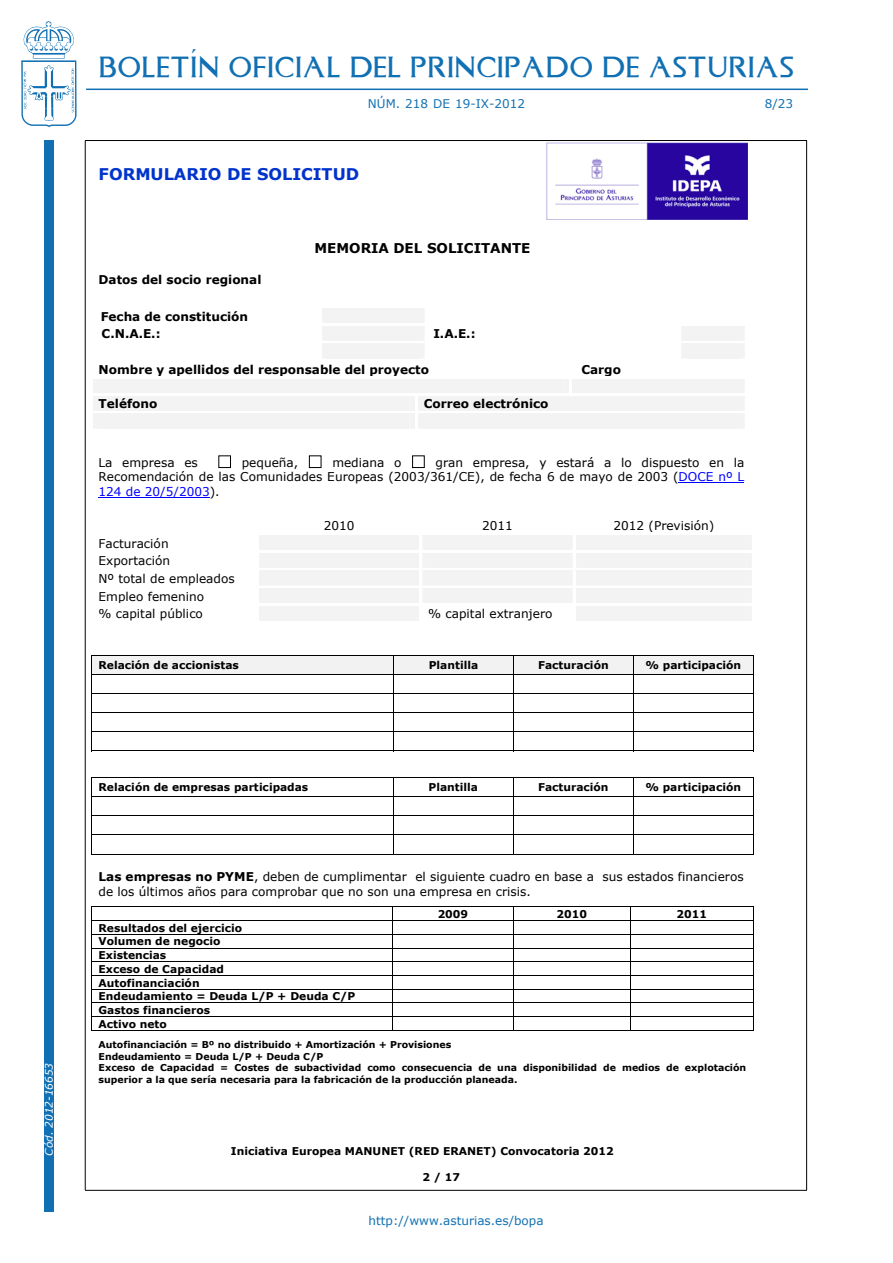
<style>
.page{position:relative;width:893px;height:1263px;background:#fff}
.page>*{position:absolute;margin:0;border:0;box-sizing:border-box;transform-origin:0 0}
.t1{font:24px "Asturica";letter-spacing:.05em;color:#1170b3}
.t2{font:700 16.2px "Verdana";color:#03c}
.t3{font:700 13.5px "Verdana";color:#000}
.t4{font:12.15px/17.7px "Verdana";color:#000}
.t5{font:700 12.15px/17.7px "Verdana";color:#000}
.t6{font:12px "Verdana";color:#1170b3}
.t7{font:700 10.65px/13.8px "Verdana";color:#000}
.t8{font:italic 10.5px "Verdana";color:#fff}
.t9{font:700 9.45px/11.4px "Verdana";color:#000}
.s1{color:#00f}
.s2{font-weight:700}
</style>
<div class="page">
<div style="left:44px;top:140px;width:10px;height:1072px;background:#1170b3"></div>
<svg style="left:21px;top:21px;width:56px;height:106px"></svg>
<hr style="left:86px;top:89px;width:722px;height:1px;background:#1170b3">
<hr style="left:806px;top:141px;width:1px;height:1049px;background:#000">
<hr style="left:85px;top:1190px;width:722px;height:1px;background:#000">
<hr style="left:85px;top:141px;width:1px;height:1049px;background:#000">
<hr style="left:85px;top:140px;width:722px;height:1px;background:#000">
<img style="left:546px;top:143px;width:202px;height:77px">
<svg style="left:92px;top:308px;width:653px;height:121px"></svg>
<div style="left:218px;top:455px;width:13px;height:13px;border:1px solid #000"></div>
<div style="left:309px;top:455px;width:13px;height:13px;border:1px solid #000"></div>
<div style="left:412px;top:455px;width:13px;height:13px;border:1px solid #000"></div>
<hr style="left:678px;top:482px;width:66px;height:1px;background:#00f">
<hr style="left:99px;top:497px;width:111px;height:1px;background:#00f">
<svg style="left:259px;top:535px;width:493px;height:86px"></svg>
<svg style="left:91px;top:655px;width:663px;height:96px"></svg>
<hr style="left:91px;top:777px;width:663px;height:1px;background:#000">
<hr style="left:91px;top:796px;width:663px;height:1px;background:#000">
<hr style="left:91px;top:815px;width:663px;height:1px;background:#000">
<hr style="left:91px;top:834px;width:663px;height:1px;background:#000">
<svg style="left:91px;top:778px;width:1px;height:76px"></svg>
<hr style="left:91px;top:854px;width:302px;height:1px;background:#000">
<svg style="left:393px;top:778px;width:1px;height:76px"></svg>
<hr style="left:394px;top:854px;width:119px;height:1px;background:#000">
<svg style="left:513px;top:778px;width:1px;height:76px"></svg>
<hr style="left:514px;top:854px;width:119px;height:1px;background:#000">
<svg style="left:633px;top:778px;width:1px;height:76px"></svg>
<hr style="left:634px;top:854px;width:119px;height:1px;background:#000">
<svg style="left:753px;top:778px;width:1px;height:77px"></svg>
<hr style="left:91px;top:906px;width:422px;height:1px;background:#000">
<hr style="left:513px;top:906px;width:117px;height:1px;background:#000">
<hr style="left:630px;top:906px;width:124px;height:1px;background:#000">
<hr style="left:91px;top:920px;width:422px;height:1px;background:#000">
<hr style="left:513px;top:920px;width:117px;height:1px;background:#000">
<hr style="left:630px;top:920px;width:124px;height:1px;background:#000">
<hr style="left:91px;top:934px;width:422px;height:1px;background:#000">
<hr style="left:513px;top:934px;width:117px;height:1px;background:#000">
<hr style="left:630px;top:934px;width:124px;height:1px;background:#000">
<hr style="left:91px;top:948px;width:422px;height:1px;background:#000">
<hr style="left:513px;top:948px;width:117px;height:1px;background:#000">
<hr style="left:630px;top:948px;width:124px;height:1px;background:#000">
<hr style="left:91px;top:961px;width:422px;height:1px;background:#000">
<hr style="left:513px;top:961px;width:117px;height:1px;background:#000">
<hr style="left:630px;top:961px;width:124px;height:1px;background:#000">
<hr style="left:91px;top:975px;width:422px;height:1px;background:#000">
<hr style="left:513px;top:975px;width:117px;height:1px;background:#000">
<hr style="left:630px;top:975px;width:124px;height:1px;background:#000">
<hr style="left:91px;top:989px;width:422px;height:1px;background:#000">
<hr style="left:513px;top:989px;width:117px;height:1px;background:#000">
<hr style="left:630px;top:989px;width:124px;height:1px;background:#000">
<hr style="left:91px;top:1003px;width:422px;height:1px;background:#000">
<hr style="left:513px;top:1003px;width:117px;height:1px;background:#000">
<hr style="left:630px;top:1003px;width:124px;height:1px;background:#000">
<hr style="left:91px;top:1016px;width:422px;height:1px;background:#000">
<hr style="left:513px;top:1016px;width:117px;height:1px;background:#000">
<hr style="left:630px;top:1016px;width:124px;height:1px;background:#000">
<svg style="left:91px;top:907px;width:1px;height:123px"></svg>
<hr style="left:91px;top:1030px;width:302px;height:1px;background:#000">
<hr style="left:393px;top:1030px;width:120px;height:1px;background:#000">
<svg style="left:513px;top:907px;width:1px;height:123px"></svg>
<hr style="left:513px;top:1030px;width:117px;height:1px;background:#000">
<svg style="left:630px;top:907px;width:1px;height:123px"></svg>
<hr style="left:630px;top:1030px;width:123px;height:1px;background:#000">
<svg style="left:753px;top:907px;width:1px;height:124px"></svg>
<p class="t8" style="left:42px;top:1155px;width:94px;rotate:-90deg">Cód. 2012-16653</p>
<h1 class="t1" style="left:99px;top:49px;width:696px">BOLETÍN OFICIAL DEL PRINCIPADO DE ASTURIAS</h1>
<p class="t6" style="left:368px;top:96px;width:159px">núm. 218 de 19-ix-2012</p>
<p class="t6" style="left:765px;top:96px;width:30px">8/23</p>
<p class="t2" style="left:99px;top:164px;width:262px">FORMULARIO DE SOLICITUD</p>
<p class="t5" style="left:99px;top:270px;width:164px">Datos del socio regional</p>
<p class="t5" style="left:101px;top:307px;width:149px">Fecha de constitución<br>C.N.A.E.:</p>
<p class="t3" style="left:315px;top:239px;width:217px">MEMORIA DEL SOLICITANTE</p>
<p class="t5" style="left:433px;top:325px;width:44px">I.A.E.:</p>
<p class="t5" style="left:99px;top:360px;width:332px">Nombre y apellidos del responsable del proyecto</p>
<p class="t5" style="left:581px;top:360px;width:41px">Cargo</p>
<p class="t5" style="left:99px;top:395px;width:60px">Teléfono</p>
<p class="t5" style="left:424px;top:395px;width:126px">Correo electrónico</p>
<p class="t4" style="left:99px;top:454px;width:647px;line-height:14.7px;text-align:justify;text-indent:337px">gran empresa, y estará a lo dispuesto en la Recomendación de las Comunidades Europeas (2003/361/CE), de fecha 6 de mayo de 2003 (<span class="s1">DOCE nº L 124 de 20/5/2003</span>).</p>
<p class="t4" style="left:324px;top:516px;width:32px">2010</p>
<p class="t4" style="left:482px;top:516px;width:32px">2011</p>
<p class="t4" style="left:614px;top:516px;width:102px">2012 (previsión)</p>
<p class="t4" style="left:99px;top:534px;width:138px">Facturación<br>Exportación<br>Nº total de empleados empleo femenino<br>% capital público</p>
<p class="t4" style="left:99px;top:453px;width:101px">la empresa es</p>
<p class="t4" style="left:242px;top:453px;width:58px">pequeña,</p>
<p class="t4" style="left:332px;top:453px;width:71px">mediana o</p>
<p class="t4" style="left:428px;top:605px;width:126px">% capital extranjero</p>
<p class="t7" style="left:99px;top:658px;width:142px">Relación de accionistas</p>
<p class="t7" style="left:429px;top:658px;width:51px">Plantilla</p>
<p class="t7" style="left:538px;top:658px;width:72px">Facturación</p>
<p class="t7" style="left:646px;top:658px;width:97px">% participación</p>
<p class="t7" style="left:99px;top:780px;width:211px">Relación de empresas participadas</p>
<p class="t7" style="left:429px;top:780px;width:51px">Plantilla</p>
<p class="t7" style="left:538px;top:780px;width:72px">Facturación</p>
<p class="t7" style="left:645px;top:780px;width:97px">% participación</p>
<p class="t4" style="left:99px;top:869px;width:647px;line-height:14.7px"><span class="s2">Las empresas no PYME</span>, deben de cumplimentar el siguiente cuadro en base a sus estados financieros de los últimos años para comprobar que no son una empresa en crisis.</p>
<p class="t7" style="left:438px;top:907px;width:32px">2009</p>
<p class="t7" style="left:556px;top:907px;width:32px">2010</p>
<p class="t7" style="left:676px;top:907px;width:32px">2011</p>
<p class="t7" style="left:99px;top:920px;width:258px">Resultados del ejercicio<br>Volumen de negocio<br>Existencias<br>Exceso de Capacidad<br>Autofinanciación<br>Endeudamiento = Deuda L/P + Deuda C/P<br>Gastos financieros<br>Activo neto</p>
<p class="t9" style="left:99px;top:1039px;width:649px">Autofinanciación = Bº no distribuido + Amortización + Provisiones<br>Endeudamiento = Deuda L/P + Deuda C/P<br>Exceso de Capacidad = Costes de subactividad como consecuencia de una disponibilidad de medios de explotación superior a la que sería necesaria para la fabricación de la producción planeada.</p>
<p class="t7" style="left:231px;top:1143px;width:384px">Iniciativa Europea MANUNET (RED ERANET) Convocatoria 2012</p>
<p class="t7" style="left:422px;top:1170px;width:39px">2 / 17</p>
<p class="t6" style="left:369px;top:1213px;width:177px">http://www.asturias.es/bopa</p>
</div>
